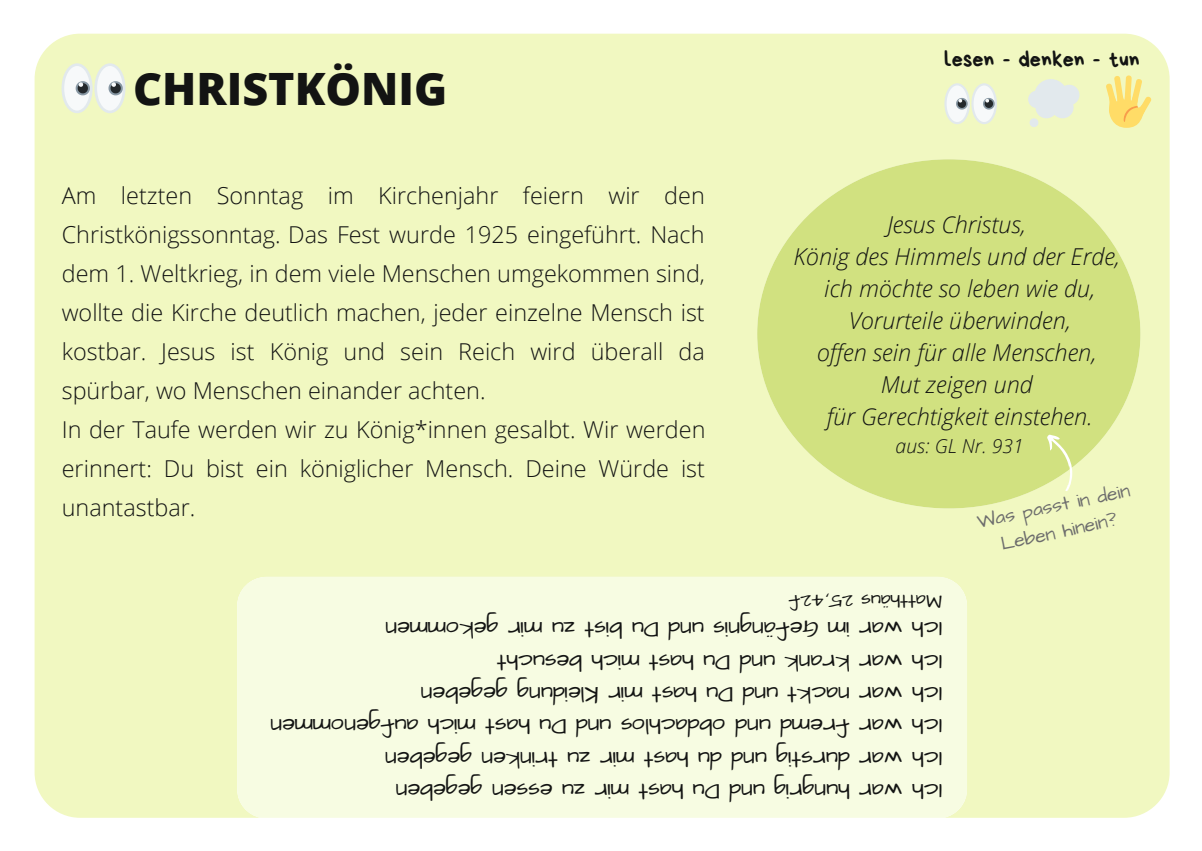
<style>
.page{position:relative;width:1202px;height:851px;background:#fff}
.page>*{position:absolute;margin:0;border:0;box-sizing:border-box;transform-origin:0 0}
.t1{font:800 44.6px "Open Sans";color:#131413}
.t2{font:300 23.2px/39px "Open Sans";color:#131413}
.t3{font:23.2px/32.4px "Architects Daughter";color:#131413}
.t4{font:italic 300 23.2px/32px "Open Sans";color:#131413;text-align:center}
.t5{font:22px "Bryndan Write";color:#131413}
.t6{font:19.4px/26.2px "Architects Daughter";color:#6d6d6d;text-align:center}
.t7{font:19.4px "Architects Daughter";color:#131413}
.t8{font:italic 300 19.4px "Open Sans";color:#131413}
</style>
<div class="page">
<div style="left:35px;top:34px;width:1135px;height:783px;background:#f1f8c1"></div>
<svg style="left:62px;top:63px;width:63px;height:50px"></svg>
<svg style="left:757px;top:159px;width:383px;height:349px;background:#d7e58d"></svg>
<svg style="left:261px;top:817px;width:682px;height:1px"></svg>
<div style="left:237px;top:576px;width:730px;height:241px;background:#f7fce2"></div>
<svg style="left:1047px;top:434px;width:25px;height:57px"></svg>
<svg style="left:1028px;top:79px;width:51px;height:48px;background:#e7eedc"></svg>
<svg style="left:944px;top:83px;width:53px;height:41px"></svg>
<svg style="left:1106px;top:75px;width:46px;height:53px;background:#f8e78e"></svg>
<h1 class="t1" style="left:133px;top:54px;width:316px">CHRISTKÖNIG</h1>
<p class="t2" style="left:62px;top:175px;width:645px">Am letzten Sonntag im Kirchenjahr feiern wir den Christkönigssonntag. Das Fest wurde 1925 eingeführt. Nach dem 1. Weltkrieg, in dem viele Menschen umgekommen sind, wollte die Kirche deutlich machen, jeder einzelne Mensch ist kostbar. Jesus ist König und sein Reich wird überall da spürbar, wo Menschen einander achten.<br>In der Taufe werden wir zu König*innen gesalbt. Wir werden erinnert: Du bist ein königlicher Mensch. Deine Würde ist unantastbar.</p>
<p class="t5" style="left:944px;top:47px;width:197px">lesen - denken - tun</p>
<p class="t4" style="left:793px;top:208px;width:328px">Jesus Christus,<br>König des Himmels und der Erde, ich möchte so leben wie du,<br>Vorurteile überwinden,<br>offen sein für alle Menschen,<br>Mut zeigen und<br>für Gerechtigkeit einstehen.</p>
<p class="t8" style="left:896px;top:432px;width:130px">aus: GL Nr. 931</p>
<p class="t7" style="left:942px;top:613px;width:155px;rotate:-180deg">M suähtta 52 4, f2</p>
<p class="t6" style="left:975px;top:510px;width:157px;rotate:-12deg">Was passt in dein<br>Leben hinein?</p>
<p class="t3" style="left:942px;top:806px;width:673px;rotate:-180deg">c I h w ra g i rgnuh dnu D u tsah m r i uz nesse nebegeg<br>c I h w ra g i tsrud dnu ud tsah m r i uz kn i rt ne nebegeg<br>c I h w ra merf d dnu cadbo so l h dnu D u tsah m c i h monegfua m ne c I h w ra can k t dnu D u tsah m r i K gnud i e l nebegeg<br>c I h w ra k knar dnu D u tsah m c i h cuseb th<br>c I h w ra mi G s i ngnäfe dnu D u ts i b uz m r i keg mo m ne</p>
</div>
